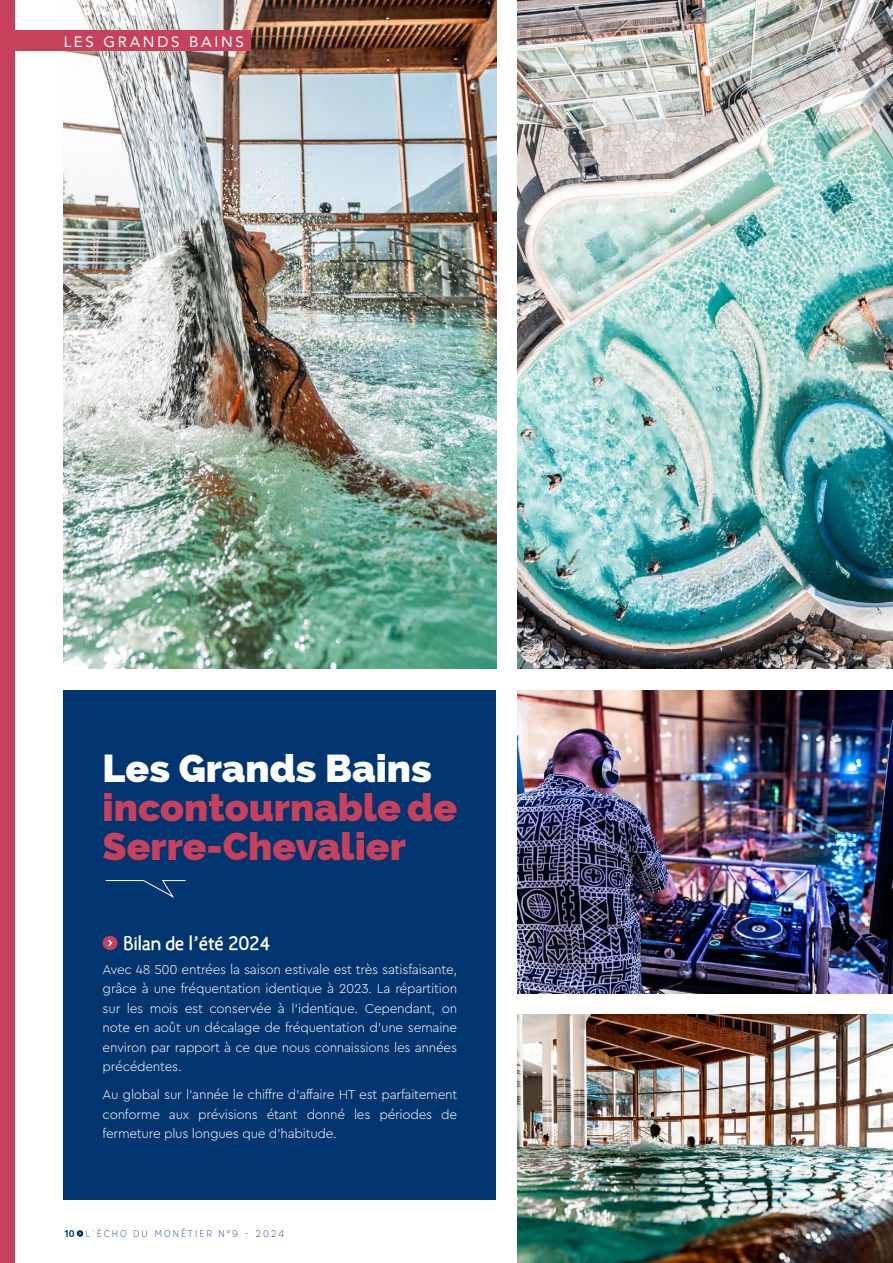
<style>
.page{position:relative;width:893px;height:1263px;background:#fff}
.page>*{position:absolute;margin:0;border:0;box-sizing:border-box;transform-origin:0 0}
.t1{font:800 39px/39px "Raleway";color:#c7415c}
.t2{font:800 39px "Raleway";color:#fff}
.t3{font:700 19.5px "Candela";color:#fff}
.t4{font:15px "Avenir";letter-spacing:.18em;color:#fff}
.t5{font:300 13.5px/19.5px "Cera Pro";letter-spacing:-.02em;color:#fff;text-align:justify}
.t6{font:100 9.75px "Core Rhino 25";letter-spacing:.22em;color:#00346f;scale:.9 1}
.s1{font-family:"Core Rhino 65";font-weight:700}
</style>
<div class="page">
<svg style="left:77px;top:1230px;width:6px;height:7px"></svg>
<div style="left:64px;top:690px;width:432px;height:509px;background:#003570"></div>
<img style="left:64px;top:0;width:432px;height:669px">
<div style="left:0;top:31px;width:251px;height:20px;background:#c7415c"></div>
<div style="left:0;top:0;width:15px;height:1263px;background:#c7415c"></div>
<svg style="left:105px;top:880px;width:81px;height:18px"></svg>
<div style="left:103px;top:936px;width:15px;height:14px;background:#c7415c;border-radius:50%"></div>
<svg style="left:108px;top:940px;width:4px;height:6px"></svg>
<img style="left:517px;top:1014px;width:376px;height:249px">
<img style="left:517px;top:0;width:376px;height:669px">
<img style="left:517px;top:690px;width:376px;height:303px">
<p class="t4" style="left:64px;top:30px;width:182px">LES GRANDS BAINS</p>
<h1 class="t2" style="left:103px;top:745px;width:330px">Les Grands Bains</h1>
<h1 class="t1" style="left:103px;top:788px;width:356px">incontournable de<br>Serre-Chevalier</h1>
<h2 class="t3" style="left:123px;top:930px;width:148px">Bilan de l’été 2024</h2>
<p class="t5" style="left:103px;top:959px;width:356px">Avec 48 500 entrées la saison estivale est très satisfaisante, grâce à une fréquentation identique à 2023. La répartition sur les mois est conservée à l’identique. Cependant, on note en août un décalage de fréquentation d'une semaine environ par rapport à ce que nous connaissions les années précédentes.</p>
<p class="t5" style="left:103px;top:1084px;width:356px">Au global sur l'année le chiffre d'affaire HT est parfaitement conforme aux prévisions étant donné les périodes de fermeture plus longues que d'habitude.</p>
<p class="t6" style="left:64px;top:1227px;width:246px"><span class="s1">10</span> L’ÉCHO DU MONÊTIER N°9 - 2024</p>
</div>
